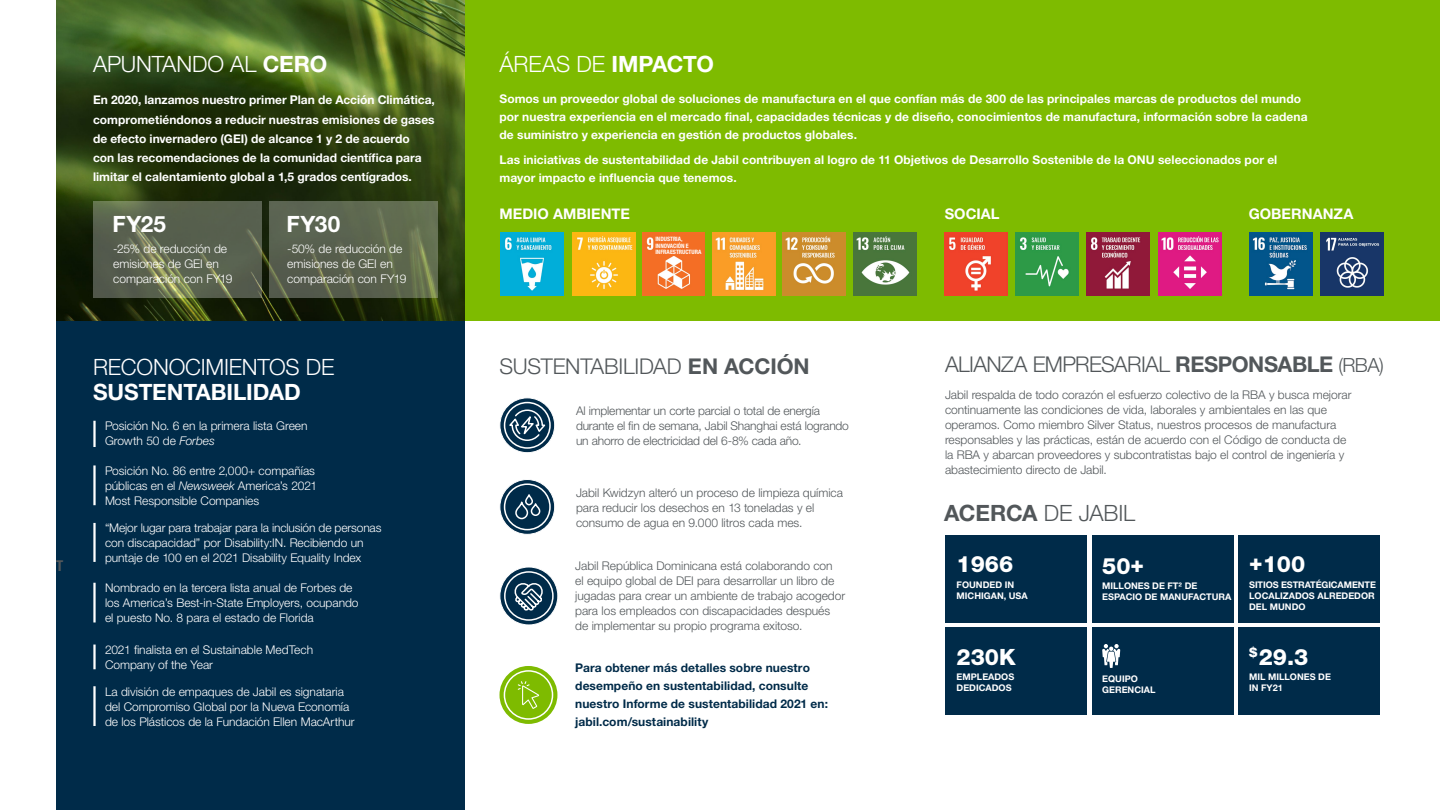
<style>
.page{position:relative;width:1440px;height:810px;background:#fff}
.page>*{position:absolute;margin:0;border:0;box-sizing:border-box;transform-origin:0 0}
.t1{font:300 22.5px "Helvetica Neue LT Std";letter-spacing:-.005em;color:#fff}
.t2{font:700 22.5px "Helvetica Neue LT Std";color:#fff}
.t3{font:800 22.5px "Helvetica Neue LT Std";color:#fff}
.t4{font:300 22.5px "Helvetica Neue LT Std";letter-spacing:-.005em;color:#52575a}
.t5{font:300 21.75px "Helvetica Neue LT Std";letter-spacing:-.025em;color:#52575a}
.t6{font:700 condensed 15px "Helvetica Neue LT Std";color:#52575a}
.t7{font:700 14.62px "Helvetica Neue LT Std";color:#fff}
.t8{font:300 12px/15px "Helvetica Neue LT Std";letter-spacing:-.005em;color:#52575a}
.t9{font:700 12px/19.3px "Helvetica Neue LT Std";letter-spacing:.005em;color:#fff}
.t10{font:300 12px/15px "Helvetica Neue LT Std";letter-spacing:-.005em;color:#fff}
.t11{font:700 12px/18px "Helvetica Neue LT Std";letter-spacing:.005em;color:#002b49}
.t12{font:700 9.15px/10.9px "Helvetica Neue LT Std";color:#fff}
.t13{font:700 condensed 6px/6.4px "Helvetica Neue LT Std";letter-spacing:-.005em;color:#fff}
.s1{font-weight:700}
.s2{font-style:italic}
.s3{font-size:19.5px}
</style>
<div class="page">
<div style="left:465px;top:0;width:975px;height:321px;background:#7ebb00"></div>
<div style="left:56px;top:321px;width:409px;height:489px;background:#002b49"></div>
<img style="left:56px;top:0;width:409px;height:321px">
<svg style="left:93px;top:201px;width:169px;height:97px;background:#5d6650"></svg>
<svg style="left:269px;top:201px;width:169px;height:97px;background:#5d664f"></svg>
<img style="left:944px;top:233px;width:63px;height:63px">
<img style="left:1016px;top:233px;width:62px;height:63px">
<img style="left:1087px;top:233px;width:63px;height:63px">
<img style="left:1158px;top:233px;width:63px;height:63px">
<img style="left:1250px;top:233px;width:62px;height:63px">
<img style="left:1321px;top:233px;width:63px;height:63px">
<hr style="left:93px;top:421px;width:3px;height:26px;background:#fff">
<hr style="left:93px;top:465px;width:3px;height:40px;background:#fff">
<hr style="left:93px;top:523px;width:3px;height:39px;background:#fff">
<hr style="left:93px;top:583px;width:3px;height:39px;background:#fff">
<hr style="left:93px;top:686px;width:3px;height:40px;background:#fff">
<hr style="left:93px;top:645px;width:3px;height:24px;background:#fff">
<div style="left:946px;top:535px;width:141px;height:87px;background:#002b49"></div>
<div style="left:1092px;top:535px;width:141px;height:87px;background:#002b49"></div>
<div style="left:1239px;top:535px;width:141px;height:87px;background:#002b49"></div>
<div style="left:946px;top:628px;width:141px;height:87px;background:#002b49"></div>
<div style="left:1092px;top:628px;width:141px;height:87px;background:#002b49"></div>
<div style="left:1239px;top:628px;width:141px;height:87px;background:#002b49"></div>
<svg style="left:1102px;top:644px;width:18px;height:24px"></svg>
<svg style="left:500px;top:398px;width:55px;height:55px"></svg>
<div style="left:500px;top:397px;width:55px;height:56px;border:1px solid #fff;border-radius:50%"></div>
<div style="left:504px;top:402px;width:47px;height:47px;border:2px solid #fff;border-radius:50%"></div>
<svg style="left:507px;top:409px;width:41px;height:33px"></svg>
<svg style="left:500px;top:480px;width:55px;height:54px"></svg>
<div style="left:500px;top:479px;width:55px;height:56px;border:1px solid #fff;border-radius:50%"></div>
<div style="left:504px;top:483px;width:47px;height:47px;border:2px solid #fff;border-radius:50%"></div>
<svg style="left:514px;top:493px;width:27px;height:27px"></svg>
<svg style="left:500px;top:567px;width:58px;height:58px"></svg>
<div style="left:500px;top:567px;width:58px;height:58px;border:1px solid #fff;border-radius:50%"></div>
<div style="left:504px;top:571px;width:50px;height:50px;border:2px solid #fff;border-radius:50%"></div>
<svg style="left:512px;top:581px;width:33px;height:31px"></svg>
<div style="left:500px;top:666px;width:57px;height:58px;background:#7ebb00;border-radius:50%"></div>
<div style="left:504px;top:670px;width:49px;height:50px;border:2px solid #fff;border-radius:50%"></div>
<svg style="left:518px;top:681px;width:21px;height:28px"></svg>
<img style="left:501px;top:233px;width:63px;height:63px">
<img style="left:572px;top:233px;width:63px;height:63px">
<img style="left:712px;top:233px;width:63px;height:63px">
<img style="left:782px;top:233px;width:63px;height:63px">
<img style="left:854px;top:233px;width:62px;height:63px">
<img style="left:642px;top:233px;width:63px;height:63px">
<div style="left:656px;top:236px;width:47px;height:19px;background:#f36e24"></div>
<p class="t6" style="left:56px;top:556px;width:9px">T</p>
<h1 class="t1" style="left:93px;top:51px;width:236px">APUNTANDO AL <span class="s1">CERO</span></h1>
<p class="t9" style="left:93px;top:90px;width:343px">En 2020, lanzamos nuestro primer Plan de Acción Climática, comprometiéndonos a reducir nuestras emisiones de gases de efecto invernadero (GEI) de alcance 1 y 2 de acuerdo<br>con las recomendaciones de la comunidad científica para limitar el calentamiento global a 1,5 grados centígrados.</p>
<h1 class="t2" style="left:112px;top:210px;width:55px">FY25</h1>
<h1 class="t2" style="left:286px;top:210px;width:55px">FY30</h1>
<p class="t10" style="left:113px;top:241px;width:121px">-25% de reducción de emisiones de GEI en comparación con FY19</p>
<p class="t10" style="left:287px;top:241px;width:121px">-50% de reducción de emisiones de GEI en comparación con FY19</p>
<h1 class="t1" style="left:93px;top:353px;width:243px">RECONOCIMIENTOS DE</h1>
<h1 class="t2" style="left:93px;top:378px;width:209px">SUSTENTABILIDAD</h1>
<p class="t10" style="left:105px;top:418px;width:204px">Posición No. 6 en la primera lista Green<br>Growth 50 de <span class="s2">Forbes</span></p>
<p class="t10" style="left:105px;top:463px;width:214px">Posición No. 86 entre 2,000+ compañías públicas en el <span class="s2">Newsweek</span> America’s 2021<br>Most Responsible Companies</p>
<p class="t10" style="left:105px;top:520px;width:278px">“Mejor lugar para trabajar para la inclusión de personas con discapacidad” por Disability:IN. Recibiendo un puntaje de 100 en el 2021 Disability Equality Index</p>
<p class="t10" style="left:105px;top:580px;width:255px">Nombrado en la tercera lista anual de Forbes de los America’s Best-in-State Employers, ocupando el puesto No. 8 para el estado de Florida</p>
<p class="t10" style="left:105px;top:642px;width:210px">2021 finalista en el Sustainable MedTech<br>Company of the Year</p>
<p class="t10" style="left:105px;top:684px;width:251px">La división de empaques de Jabil es signataria del Compromiso Global por la Nueva Economía de los Plásticos de la Fundación Ellen MacArthur</p>
<h1 class="t1" style="left:500px;top:51px;width:216px">ÁREAS DE <span class="s1">IMPACTO</span></h1>
<p class="t9" style="left:500px;top:90px;width:810px;line-height:18px">Somos un proveedor global de soluciones de manufactura en el que confían más de 300 de las principales marcas de productos del mundo por nuestra experiencia en el mercado final, capacidades técnicas y de diseño, conocimientos de manufactura, información sobre la cadena de suministro y experiencia en gestión de productos globales.</p>
<p class="t9" style="left:500px;top:150px;width:779px;line-height:18px">Las iniciativas de sustentabilidad de Jabil contribuyen al logro de 11 Objetivos de Desarrollo Sostenible de la ONU seleccionados por el mayor impacto e influencia que tenemos.</p>
<p class="t7" style="left:500px;top:205px;width:132px">MEDIO AMBIENTE</p>
<p class="t13" style="left:656px;top:236px;width:48px">INDUSTRIA,<br>INNOVACIÓN E<br>INFRAESTRUCTURA</p>
<p class="t7" style="left:945px;top:205px;width:56px">SOCIAL</p>
<p class="t7" style="left:1249px;top:205px;width:106px">GOBERNANZA</p>
<h2 class="t5" style="left:500px;top:353px;width:312px">SUSTENTABILIDAD <span class="s1">EN ACCIÓN</span></h2>
<h2 class="t5" style="left:945px;top:351px;width:440px">ALIANZA EMPRESARIAL <span class="s1">RESPONSABLE</span> <span class="s3">(RBA)</span></h2>
<p class="t8" style="left:945px;top:387px;width:408px">Jabil respalda de todo corazón el esfuerzo colectivo de la RBA y busca mejorar continuamente las condiciones de vida, laborales y ambientales en las que operamos. Como miembro Silver Status, nuestros procesos de manufactura responsables y las prácticas, están de acuerdo con el Código de conducta de la RBA y abarcan proveedores y subcontratistas bajo el control de ingeniería y abastecimiento directo de Jabil.</p>
<p class="t8" style="left:576px;top:403px;width:274px">Al implementar un corte parcial o total de energía durante el fin de semana, Jabil Shanghai está logrando un ahorro de electricidad del 6-8% cada año.</p>
<p class="t8" style="left:576px;top:485px;width:269px">Jabil Kwidzyn alteró un proceso de limpieza química para reducir los desechos en 13 toneladas y el consumo de agua en 9.000 litros cada mes.</p>
<p class="t8" style="left:575px;top:558px;width:271px">Jabil República Dominicana está colaborando con<br>el equipo global de DEI para desarrollar un libro de jugadas para crear un ambiente de trabajo acogedor para los empleados con discapacidades después de implementar su propio programa exitoso.</p>
<p class="t11" style="left:575px;top:658px;width:254px">Para obtener más detalles sobre nuestro desempeño en sustentabilidad, consulte nuestro Informe de sustentabilidad 2021 en: jabil.com/sustainability</p>
<h1 class="t4" style="left:944px;top:499px;width:192px"><span class="s1">ACERCA</span> DE JABIL</h1>
<h1 class="t3" style="left:957px;top:551px;width:58px">1966</h1>
<p class="t12" style="left:957px;top:579px;width:73px">FOUNDED IN<br>MICHIGAN, USA</p>
<h1 class="t3" style="left:957px;top:643px;width:61px">230K</h1>
<p class="t12" style="left:957px;top:671px;width:59px">EMPLEADOS<br>DEDICADOS</p>
<h1 class="t3" style="left:1102px;top:552px;width:43px">50+</h1>
<p class="t12" style="left:1102px;top:581px;width:131px">MILLONES DE FT² DE<br>ESPACIO DE MANUFACTURA</p>
<p class="t12" style="left:1102px;top:673px;width:55px">EQUIPO<br>GERENCIAL</p>
<h1 class="t3" style="left:1249px;top:551px;width:58px">+100</h1>
<p class="t12" style="left:1249px;top:579px;width:128px">SITIOS ESTRATÉGICAMENTE<br>LOCALIZADOS ALREDEDOR<br>DEL MUNDO</p>
<h1 class="t3" style="left:1249px;top:643px;width:61px"><sup>$</sup>29.3</h1>
<p class="t12" style="left:1249px;top:671px;width:83px">MIL MILLONES DE<br>IN FY21</p>
</div>
